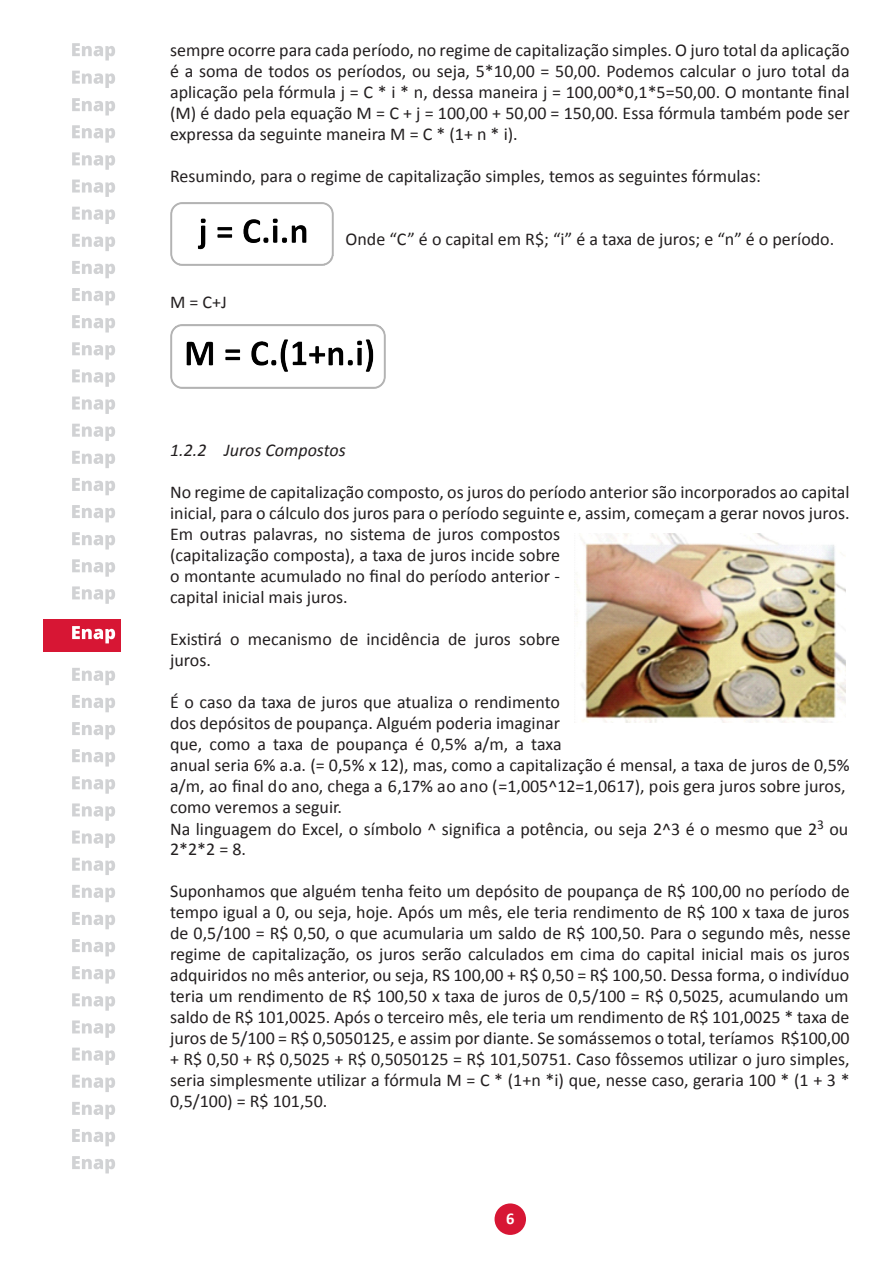
<style>
.page{position:relative;width:893px;height:1263px;background:#fff}
.page>*{position:absolute;margin:0;border:0;box-sizing:border-box;transform-origin:0 0}
.texto{font:18px/21px "Calibri";color:#231f20;text-align:justify}
.texto_itálico{font:italic 18px "Calibri";color:#231f20}
.t1{font:700 16.5px "Calibri";color:#fff}
</style>
<div class="page">
<div style="left:495px;top:1203px;width:31px;height:32px;background:#d71634;border-radius:50%"></div>
<div style="left:44px;top:619px;width:77px;height:32px;background:#d71634"></div>
<svg style="left:72px;top:626px;width:43px;height:17px"></svg>
<svg style="left:72px;top:98px;width:43px;height:17px"></svg>
<svg style="left:72px;top:125px;width:43px;height:18px"></svg>
<svg style="left:72px;top:152px;width:43px;height:18px"></svg>
<svg style="left:72px;top:180px;width:43px;height:17px"></svg>
<svg style="left:72px;top:207px;width:43px;height:17px"></svg>
<svg style="left:72px;top:234px;width:43px;height:17px"></svg>
<svg style="left:72px;top:261px;width:43px;height:17px"></svg>
<svg style="left:72px;top:288px;width:43px;height:17px"></svg>
<svg style="left:72px;top:315px;width:43px;height:17px"></svg>
<svg style="left:72px;top:342px;width:43px;height:18px"></svg>
<svg style="left:72px;top:369px;width:43px;height:18px"></svg>
<svg style="left:72px;top:397px;width:43px;height:17px"></svg>
<svg style="left:72px;top:424px;width:43px;height:17px"></svg>
<svg style="left:72px;top:451px;width:43px;height:17px"></svg>
<svg style="left:72px;top:478px;width:43px;height:17px"></svg>
<svg style="left:72px;top:505px;width:43px;height:17px"></svg>
<svg style="left:72px;top:532px;width:43px;height:17px"></svg>
<svg style="left:72px;top:559px;width:43px;height:18px"></svg>
<svg style="left:72px;top:586px;width:43px;height:18px"></svg>
<svg style="left:72px;top:668px;width:43px;height:17px"></svg>
<svg style="left:72px;top:695px;width:43px;height:17px"></svg>
<svg style="left:72px;top:722px;width:43px;height:17px"></svg>
<svg style="left:72px;top:749px;width:43px;height:17px"></svg>
<svg style="left:72px;top:776px;width:43px;height:18px"></svg>
<svg style="left:72px;top:803px;width:43px;height:18px"></svg>
<svg style="left:72px;top:830px;width:43px;height:18px"></svg>
<svg style="left:72px;top:858px;width:43px;height:17px"></svg>
<svg style="left:72px;top:885px;width:43px;height:17px"></svg>
<svg style="left:72px;top:912px;width:43px;height:17px"></svg>
<svg style="left:72px;top:939px;width:43px;height:17px"></svg>
<svg style="left:72px;top:966px;width:43px;height:17px"></svg>
<svg style="left:72px;top:993px;width:43px;height:18px"></svg>
<svg style="left:72px;top:1020px;width:43px;height:18px"></svg>
<svg style="left:72px;top:1047px;width:43px;height:18px"></svg>
<svg style="left:72px;top:1075px;width:43px;height:17px"></svg>
<svg style="left:72px;top:1102px;width:43px;height:17px"></svg>
<svg style="left:72px;top:1129px;width:43px;height:17px"></svg>
<svg style="left:72px;top:1156px;width:43px;height:17px"></svg>
<svg style="left:72px;top:71px;width:43px;height:17px"></svg>
<svg style="left:72px;top:43px;width:43px;height:18px"></svg>
<img style="left:170px;top:202px;width:164px;height:64px">
<img style="left:170px;top:325px;width:216px;height:63px">
<img style="left:574px;top:534px;width:271px;height:189px">
<p class="texto" style="left:170px;top:40px;width:681px">sempre ocorre para cada período, no regime de capitalização simples. O juro total da aplicação é a soma de todos os períodos, ou seja, 5*10,00 = 50,00. Podemos calcular o juro total da aplicação pela fórmula j = C * i * n, dessa maneira j = 100,00*0,1*5=50,00. O montante final (M) é dado pela equação M = C + j = 100,00 + 50,00 = 150,00. Essa fórmula também pode ser expressa da seguinte maneira M = C * (1+ n * i).</p>
<p class="texto" style="left:170px;top:166px;width:592px">Resumindo, para o regime de capitalização simples, temos as seguintes fórmulas:</p>
<p class="texto" style="left:170px;top:292px;width:58px">M = C+J</p>
<p class="texto" style="left:346px;top:229px;width:490px">Onde “C” é o capital em R$; “i” é a taxa de juros; e “n” é o período.</p>
<p class="texto_itálico" style="left:170px;top:437px;width:177px">1.2.2 Juros Compostos</p>
<p class="texto" style="left:170px;top:481px;width:681px;text-align:left">No regime de capitalização composto, os juros do período anterior são incorporados ao capital inicial, para o cálculo dos juros para o período seguinte e, assim, começam a gerar novos juros.<br>Em outras palavras, no sistema de juros compostos<br>(capitalização composta), a taxa de juros incide sobre<br>o montante acumulado no final do período anterior -<br>capital inicial mais juros.</p>
<p class="texto" style="left:170px;top:628px;width:392px">Existirá o mecanismo de incidência de juros sobre juros.</p>
<p class="texto" style="left:170px;top:691px;width:393px">É o caso da taxa de juros que atualiza o rendimento dos depósitos de poupança. Alguém poderia imaginar que, como a taxa de poupança é 0,5% a/m, a taxa</p>
<p class="texto" style="left:170px;top:754px;width:681px;text-align:left">anual seria 6% a.a. (= 0,5% x 12), mas, como a capitalização é mensal, a taxa de juros de 0,5% a/m, ao final do ano, chega a 6,17% ao ano (=1,005^12=1,0617), pois gera juros sobre juros, como veremos a seguir.<br>Na linguagem do Excel, o símbolo ^ significa a potência, ou seja 2^3 é o mesmo que 2<sup>3</sup> ou</p>
<p class="texto" style="left:170px;top:838px;width:78px">2*2*2 = 8.</p>
<p class="texto" style="left:170px;top:880px;width:682px">Suponhamos que alguém tenha feito um depósito de poupança de R$ 100,00 no período de tempo igual a 0, ou seja, hoje. Após um mês, ele teria rendimento de R$ 100 x taxa de juros de 0,5/100 = R$ 0,50, o que acumularia um saldo de R$ 100,50. Para o segundo mês, nesse regime de capitalização, os juros serão calculados em cima do capital inicial mais os juros adquiridos no mês anterior, ou seja, RS 100,00 + R$ 0,50 = R$ 100,50. Dessa forma, o indivíduo teria um rendimento de R$ 100,50 x taxa de juros de 0,5/100 = R$ 0,5025, acumulando um saldo de R$ 101,0025. Após o terceiro mês, ele teria um rendimento de R$ 101,0025 * taxa de juros de 5/100 = R$ 0,5050125, e assim por diante. Se somássemos o total, teríamos R$100,00 + R$ 0,50 + R$ 0,5025 + R$ 0,5050125 = R$ 101,50751. Caso fôssemos utilizar o juro simples, seria simplesmente utilizar a fórmula M = C * (1+n *i) que, nesse caso, geraria 100 * (1 + 3 * 0,5/100) = R$ 101,50.</p>
<p class="t1" style="left:506px;top:1208px;width:10px">6</p>
</div>
